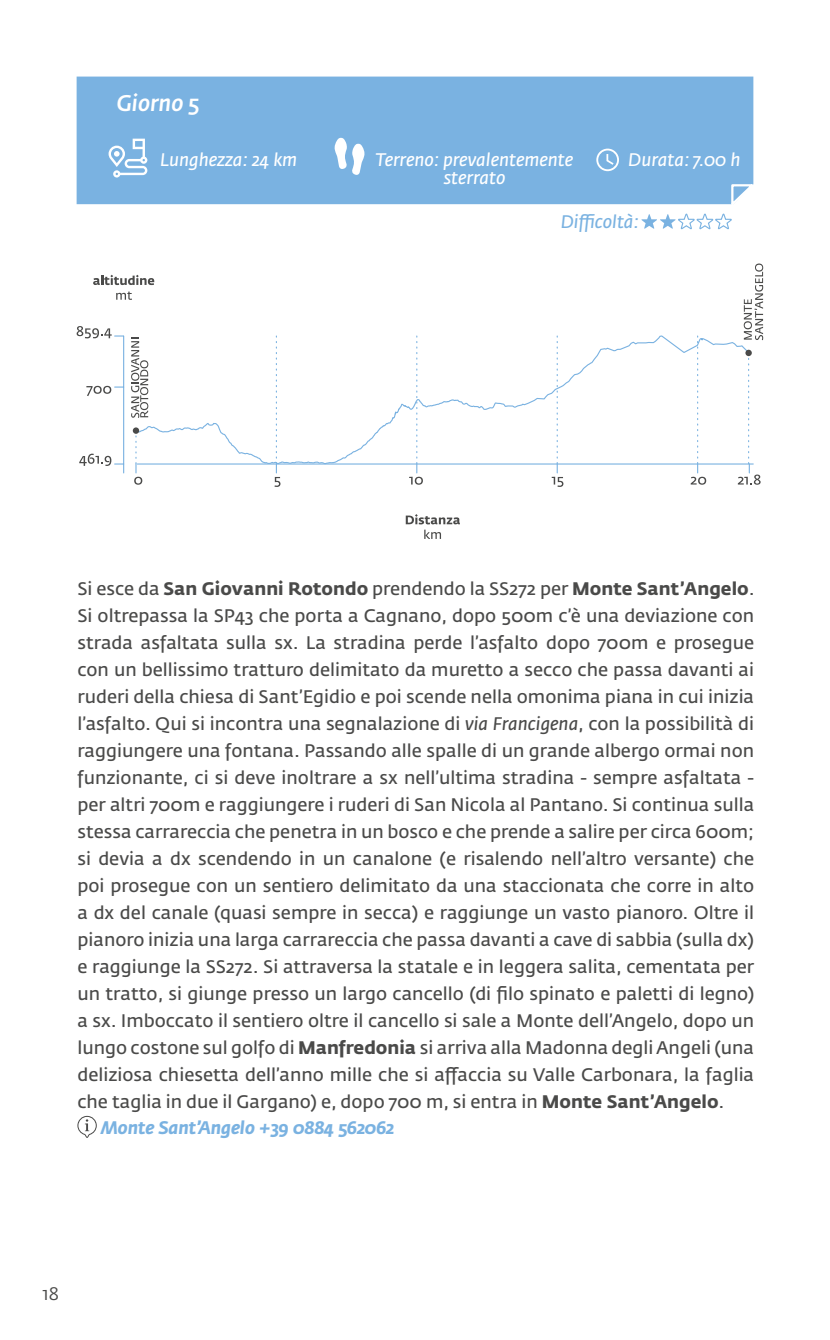
<style>
.page{position:relative;width:830px;height:1340px;background:#fff}
.page>*{position:absolute;margin:0;border:0;box-sizing:border-box;transform-origin:0 0}
.t1{font:italic 500 22.5px "Fedra Sans Std";color:#fff}
.t2{font:18px/27px "Fedra Sans Std";color:#4a4a49;text-align:justify}
.t3{font:italic 18px/18px "Fedra Sans Std";color:#fff;text-align:center}
.t4{font:italic 700 18px "Fedra Sans Std";color:#7ab2e1}
.t5{font:italic 18px "Fedra Sans Std";color:#7ab2e1}
.t6{font:18px "Fedra Sans Std";color:#4a4a49}
.s1{font-weight:700}
.s2{font-style:italic}
</style>
<div class="page">
<div style="left:77px;top:77px;width:676px;height:127px;background:#7ab2e1"></div>
<svg style="left:108px;top:139px;width:39px;height:38px"></svg>
<svg style="left:334px;top:137px;width:31px;height:38px"></svg>
<svg style="left:596px;top:149px;width:22px;height:22px"></svg>
<svg style="left:77px;top:1115px;width:20px;height:22px"></svg>
<hr style="left:123px;top:336px;width:1px;height:137px;background:#7ab2e1">
<svg style="left:405px;top:514px;width:54px;height:25px"></svg>
<svg style="left:93px;top:275px;width:61px;height:10px"></svg>
<svg style="left:116px;top:291px;width:16px;height:9px"></svg>
<svg style="left:79px;top:453px;width:45px;height:13px"></svg>
<svg style="left:86px;top:386px;width:38px;height:10px"></svg>
<svg style="left:77px;top:326px;width:47px;height:12px"></svg>
<svg style="left:134px;top:465px;width:8px;height:19px"></svg>
<svg style="left:274px;top:465px;width:6px;height:22px"></svg>
<svg style="left:409px;top:465px;width:13px;height:19px"></svg>
<svg style="left:551px;top:465px;width:12px;height:22px"></svg>
<svg style="left:690px;top:465px;width:15px;height:19px"></svg>
<svg style="left:135px;top:335px;width:613px;height:130px"></svg>
<svg style="left:131px;top:337px;width:17px;height:81px"></svg>
<div style="left:133px;top:427px;width:6px;height:7px;background:#4a4a49;border-radius:50%"></div>
<svg style="left:743px;top:263px;width:19px;height:77px"></svg>
<svg style="left:737px;top:350px;width:23px;height:134px"></svg>
<svg style="left:641px;top:183px;width:113px;height:47px"></svg>
<p class="t1" style="left:117px;top:89px;width:84px">Giorno 5</p>
<p class="t3" style="left:160px;top:150px;width:139px">Lunghezza: 24 km</p>
<p class="t3" style="left:375px;top:150px;width:199px">Terreno: prevalentemente sterrato</p>
<p class="t3" style="left:628px;top:150px;width:114px">Durata: 7.00 h</p>
<p class="t5" style="left:560px;top:210px;width:79px">Difficoltà:</p>
<p class="t2" style="left:77px;top:575px;width:678px">Si esce da <span class="s1">San Giovanni Rotondo</span> prendendo la SS272 per <span class="s1">Monte Sant’Angelo</span>.<br>Si oltrepassa la SP43 che porta a Cagnano, dopo 500m c’è una deviazione con strada asfaltata sulla sx. La stradina perde l’asfalto dopo 700m e prosegue con un bellissimo tratturo delimitato da muretto a secco che passa davanti ai ruderi della chiesa di Sant’Egidio e poi scende nella omonima piana in cui inizia l’asfalto. Qui si incontra una segnalazione di <span class="s2">via Francigena</span>, con la possibilità di raggiungere una fontana. Passando alle spalle di un grande albergo ormai non funzionante, ci si deve inoltrare a sx nell’ultima stradina - sempre asfaltata - per altri 700m e raggiungere i ruderi di San Nicola al Pantano. Si continua sulla stessa carrareccia che penetra in un bosco e che prende a salire per circa 600m; si devia a dx scendendo in un canalone (e risalendo nell’altro versante) che poi prosegue con un sentiero delimitato da una staccionata che corre in alto a dx del canale (quasi sempre in secca) e raggiunge un vasto pianoro. Oltre il pianoro inizia una larga carrareccia che passa davanti a cave di sabbia (sulla dx) e raggiunge la SS272. Si attraversa la statale e in leggera salita, cementata per un tratto, si giunge presso un largo cancello (di filo spinato e paletti di legno) a sx. Imboccato il sentiero oltre il cancello si sale a Monte dell’Angelo, dopo un lungo costone sul golfo di <span class="s1">Manfredonia</span> si arriva alla Madonna degli Angeli (una deliziosa chiesetta dell’anno mille che si affaccia su Valle Carbonara, la faglia che taglia in due il Gargano) e, dopo 700 m, si entra in <span class="s1">Monte Sant’Angelo</span>.</p>
<p class="t4" style="left:101px;top:1116px;width:294px">Monte Sant’Angelo +39 0884 562062</p>
<p class="t6" style="left:43px;top:1282px;width:18px">18</p>
</div>
